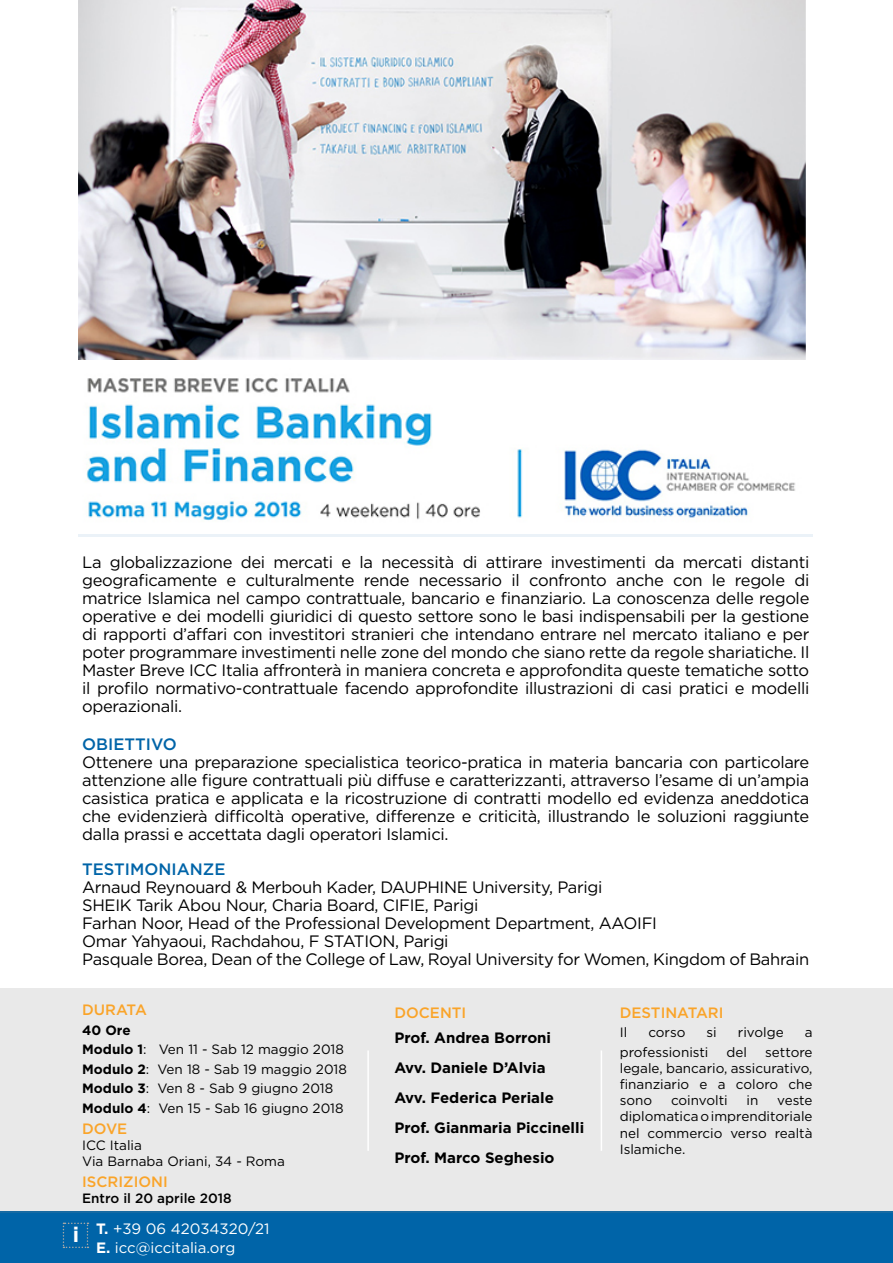
<style>
.page{position:relative;width:893px;height:1263px;background:#fff}
.page>*{position:absolute;margin:0;border:0;box-sizing:border-box;transform-origin:0 0}
.t1{font:16.5px/18px "Gotham";letter-spacing:-.02em;color:#000;text-align:justify}
.t2{font:500 16.5px "Gotham";color:#0064a8}
.t3{font:700 15px/30px "Gotham";color:#000}
.t4{font:15px/19.5px "Gotham";color:#fff}
.t5{font:500 15px "Gotham";color:#faa429}
.t6{font:13.5px/16.2px "Gotham";color:#000}
.t7{font:500 13.5px "Gotham";color:#000}
.s1{font-weight:700}
.s2{font-weight:700;font-size:21px}
</style>
<div class="page">
<img style="left:87px;top:378px;width:708px;height:143px">
<div style="left:0;top:1212px;width:893px;height:51px;background:#0064a8"></div>
<div style="left:0;top:988px;width:893px;height:225px;background:#e9e9e9"></div>
<svg style="left:63px;top:1222px;width:25px;height:26px"></svg>
<hr style="left:367px;top:1050px;width:2px;height:101px;background:#fff">
<hr style="left:601px;top:1050px;width:1px;height:101px;background:#fff">
<hr style="left:78px;top:534px;width:735px;height:3px;background:#0164a7">
<img style="left:79px;top:0;width:727px;height:359px">
<p class="t1" style="left:82px;top:553px;width:729px">La globalizzazione dei mercati e la necessità di attirare investimenti da mercati distanti geograficamente e culturalmente rende necessario il confronto anche con le regole di matrice Islamica nel campo contrattuale, bancario e finanziario. La conoscenza delle regole operative e dei modelli giuridici di questo settore sono le basi indispensabili per la gestione di rapporti d’affari con investitori stranieri che intendano entrare nel mercato italiano e per poter programmare investimenti nelle zone del mondo che siano rette da regole shariatiche. Il Master Breve ICC Italia affronterà in maniera concreta e approfondita queste tematiche sotto il profilo normativo-contrattuale facendo approfondite illustrazioni di casi pratici e modelli operazionali.</p>
<p class="t2" style="left:82px;top:733px;width:96px">OBIETTIVO</p>
<p class="t1" style="left:82px;top:753px;width:729px">Ottenere una preparazione specialistica teorico-pratica in materia bancaria con particolare attenzione alle figure contrattuali più diffuse e caratterizzanti, attraverso l’esame di un’ampia casistica pratica e applicata e la ricostruzione di contratti modello ed evidenza aneddotica che evidenzierà difficoltà operative, differenze e criticità, illustrando le soluzioni raggiunte dalla prassi e accettata dagli operatori Islamici.</p>
<p class="t2" style="left:82px;top:858px;width:145px">TESTIMONIANZE</p>
<p class="t1" style="left:82px;top:878px;width:729px;text-align:left">Arnaud Reynouard &amp; Merbouh Kader, DAUPHINE University, Parigi<br>SHEIK Tarik Abou Nour, Charia Board, CIFIE, Parigi<br>Farhan Noor, Head of the Professional Development Department, AAOIFI<br>Omar Yahyaoui, Rachdahou, F STATION, Parigi<br>Pasquale Borea, Dean of the College of Law, Royal University for Women, Kingdom of Bahrain</p>
<p class="t5" style="left:82px;top:1000px;width:66px">DURATA</p>
<p class="t6" style="left:82px;top:1020px;width:266px;line-height:19.5px"><span class="s1">40 Ore<br>Modulo 1</span>: Ven 11 - Sab 12 maggio 2018<br><span class="s1">Modulo 2</span>: Ven 18 - Sab 19 maggio 2018<br><span class="s1">Modulo 3</span>: Ven 8 - Sab 9 giugno 2018<br><span class="s1">Modulo 4</span>: Ven 15 - Sab 16 giugno 2018</p>
<p class="t5" style="left:82px;top:1118px;width:47px">DOVE</p>
<p class="t6" style="left:82px;top:1137px;width:204px">ICC Italia<br>Via Barnaba Oriani, 34 - Roma</p>
<p class="t5" style="left:82px;top:1172px;width:87px">ISCRIZIONI</p>
<p class="t7" style="left:82px;top:1189px;width:151px">Entro il 20 aprile 2018</p>
<p class="t4" style="left:96px;top:1218px;width:175px;text-indent:-23px"><span class="s2">i</span> <span class="s1">T.</span> +39 06 42034320/21<br><span class="s1">E.</span> icc@iccitalia.org</p>
<p class="t5" style="left:394px;top:1002px;width:73px">DOCENTI</p>
<p class="t3" style="left:394px;top:1022px;width:191px">Prof. Andrea Borroni<br>Avv. Daniele D’Alvia<br>Avv. Federica Periale<br>Prof. Gianmaria Piccinelli<br>Prof. Marco Seghesio</p>
<p class="t5" style="left:620px;top:1002px;width:105px">DESTINATARI</p>
<p class="t6" style="left:620px;top:1024px;width:9px">Il</p>
<p class="t6" style="left:648px;top:1024px;width:39px">corso</p>
<p class="t6" style="left:706px;top:1024px;width:12px">si</p>
<p class="t6" style="left:738px;top:1024px;width:47px">rivolge</p>
<p class="t6" style="left:805px;top:1024px;width:9px">a</p>
<p class="t6" style="left:620px;top:1043px;width:90px">professionisti</p>
<p class="t6" style="left:727px;top:1043px;width:22px">del</p>
<p class="t6" style="left:620px;top:1043px;width:194px;text-align:justify;text-indent:145px">settore legale, bancario, assicurativo, finanziario e a coloro che sono</p>
<p class="t6" style="left:671px;top:1092px;width:58px">coinvolti</p>
<p class="t6" style="left:746px;top:1092px;width:13px">in</p>
<p class="t6" style="left:620px;top:1092px;width:194px;text-align:justify;text-indent:157px">veste diplomatica o imprenditoriale nel commercio verso realtà Islamiche.</p>
</div>
